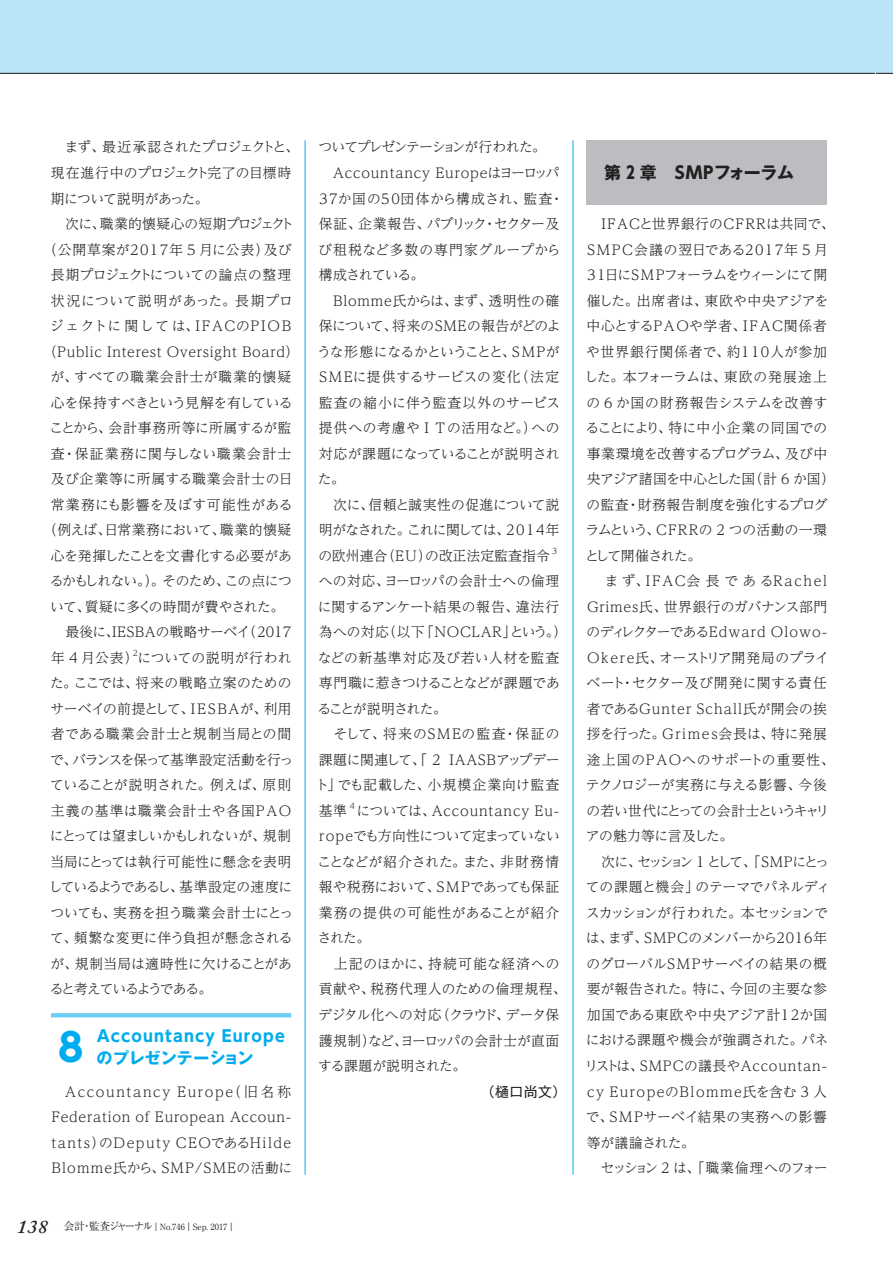
<style>
.page{position:relative;width:893px;height:1263px;background:#fff}
.page>*{position:absolute;margin:0;border:0;box-sizing:border-box;transform-origin:0 0}
.t1{font:700 38.25px "UD Shin Go Pr 6 N";color:#00aced}
.t2{font:700 16.95px "Gothic MB101 Pro";letter-spacing:-.065em;color:#231f20}
.t3{font:700 15.9px "UD Shin Go Pr 6 N";letter-spacing:.075em;color:#00aced}
.t4{font:700 15.9px "Gothic MB101 Pro";letter-spacing:.005em;color:#00aced}
.t5{font:300 13.8px/25.5px "UD Reimin Pr 6 N";letter-spacing:.015em;color:#231f20}
.t6{font:300 13.8px/25.5px "UD Reimin Pr 6 N";letter-spacing:-.01em;color:#231f20}
.t7{font:300 13.8px "UD Reimin Pr 6 N";letter-spacing:.045em;color:#231f20}
.t8{font:300 13.8px "UD Reimin Pr 6 N";letter-spacing:-.03em;color:#231f20}
.t9{font:300 13.8px "UD Reimin Pr 6 N";letter-spacing:-.055em;color:#231f20}
.t10{font:300 13.8px "UD Reimin Pr 6 N";letter-spacing:-.045em;color:#231f20}
.t11{font:300 13.8px "UD Reimin Pr 6 N";letter-spacing:.06em;color:#231f20}
.t12{font:300 13.8px "UD Reimin Pr 6 N";letter-spacing:.115em;color:#231f20}
.t13{font:300 13.8px "UD Reimin Pr 6 N";letter-spacing:-.005em;color:#231f20}
.t14{font:300 13.8px "UD Reimin Pr 6 N";letter-spacing:-.015em;color:#231f20}
.t15{font:300 13.8px "UD Reimin Pr 6 N";letter-spacing:-.025em;color:#231f20}
.t16{font:300 13.8px "UD Reimin Pr 6 N";letter-spacing:-.02em;color:#231f20}
.t17{font:300 13.8px "UD Reimin Pr 6 N";letter-spacing:.07em;color:#231f20}
.t18{font:300 13.8px "UD Reimin Pr 6 N";letter-spacing:.09em;color:#231f20}
.t19{font:300 13.8px "UD Reimin Pr 6 N";letter-spacing:.04em;color:#231f20}
.t20{font:300 13.8px "UD Reimin Pr 6 N";letter-spacing:-.04em;color:#231f20}
.t21{font:13.8px "Gothic MB101 Pro";color:#231f20}
.t22{font:8.55px "Ryumin Pr 6 N";color:#231f20}
.t23{font:300 8.1px "UD Reimin Pr 6 N";color:#231f20}
.s1{font-family:"Adobe Caslon Pro";font-weight:600;font-style:italic;font-size:19.2px}
.s2{font-size:10.65px}
.s3{font-family:"UD Shin Go Pr 6 N"}
</style>
<div class="page">
<div style="left:0;top:0;width:893px;height:73px;background:#b9e4f9"></div>
<hr style="left:0;top:73px;width:893px;height:1px;background:#231f20">
<svg style="left:51px;top:1013px;width:240px;height:4px"></svg>
<div style="left:587px;top:140px;width:240px;height:65px;background:#bcbdc0"></div>
<hr style="left:305px;top:140px;width:1px;height:1035px;background:#00aced">
<hr style="left:573px;top:140px;width:1px;height:1035px;background:#00aced">
<svg style="left:876px;top:73px;width:17px;height:1px"></svg>
<p class="t10" style="left:51px;top:136px;width:249px">　まず、最近承認されたプロジェクトと、</p>
<p class="t13" style="left:51px;top:162px;width:242px">現在進行中のプロジェクト完了の目標時</p>
<p class="t20" style="left:51px;top:187px;width:159px">期について説明があった。</p>
<p class="t5" style="left:51px;top:211px;width:244px">　次に、職業的懐疑心の短期プロジェクト</p>
<p class="t11" style="left:43px;top:238px;width:250px">（公開草案が2017年 5 月に公表）及び</p>
<p class="t14" style="left:51px;top:264px;width:242px">長期プロジェクトについての論点の整理</p>
<p class="t7" style="left:51px;top:289px;width:243px">状況について説明があった。長期プロ</p>
<p class="t12" style="left:50px;top:315px;width:243px">ジェクトに関しては、IFACのPIOB</p>
<p class="t7" style="left:43px;top:340px;width:257px">（Public Interest Oversight Board）</p>
<p class="t17" style="left:50px;top:366px;width:242px">が、すべての職業会計士が職業的懐疑</p>
<p class="t15" style="left:51px;top:391px;width:243px">心を保持すべきという見解を有している</p>
<p class="t5" style="left:50px;top:415px;width:243px">ことから、会計事務所等に所属するが監</p>
<p class="t18" style="left:51px;top:442px;width:242px">査・保証業務に関与しない職業会計士</p>
<p class="t7" style="left:51px;top:468px;width:243px">及び企業等に所属する職業会計士の日</p>
<p class="t19" style="left:51px;top:493px;width:243px">常業務にも影響を及ぼす可能性がある</p>
<p class="t8" style="left:43px;top:519px;width:250px">（例えば、日常業務において、職業的懐疑</p>
<p class="t16" style="left:51px;top:544px;width:242px">心を発揮したことを文書化する必要があ</p>
<p class="t9" style="left:50px;top:570px;width:244px">るかもしれない。）。そのため、この点につ</p>
<p class="t8" style="left:50px;top:595px;width:235px">いて、質疑に多くの時間が費やされた。</p>
<p class="t5" style="left:51px;top:619px;width:242px">　最後に、IESBAの戦略サーベイ（2017</p>
<p class="t5" style="left:51px;top:644px;width:242px">年 4 月公表）についての説明が行われ</p>
<p class="t23" style="left:133px;top:646px;width:6px">2</p>
<p class="t6" style="left:48px;top:670px;width:246px">た。ここでは、将来の戦略立案のためのサーベイの前提として、IESBAが、利用者である職業会計士と規制当局との間で、バランスを保って基準設定活動を行っていることが説明された。例えば、原則主義の基準は職業会計士や各国PAOにとっては望ましいかもしれないが、規制当局にとっては執行可能性に懸念を表明しているようであるし、基準設定の速度についても、実務を担う職業会計士にとって、頻繁な変更に伴う負担が懸念されるが、規制当局は適時性に欠けることがあると考えているようである。</p>
<p class="t3" style="left:97px;top:1023px;width:190px">Accountancy Europe</p>
<h1 class="t1" style="left:58px;top:1016px;width:27px">8</h1>
<p class="t4" style="left:97px;top:1045px;width:158px">のプレゼンテーション</p>
<p class="t5" style="left:51px;top:1078px;width:243px;text-align:justify">　Accountancy Europe（旧名称Federation of European Accoun&shy;tants）のDeputy CEOであるHilde Blomme氏から、SMP/SMEの活動に</p>
<p class="t22" style="left:17px;top:1220px;width:220px"><span class="s1">138</span> <span class="s2">会計・監査ジャーナル</span>｜No.746｜Sep. 2017｜</p>
<p class="t5" style="left:317px;top:134px;width:248px">ついてプレゼンテーションが行われた。　Accountancy Europeはヨーロッパ<br>37か国の50団体から構成され、監査・保証、企業報告、パブリック・セクター及び租税など多数の専門家グループから構成されている。<br>　Blomme氏からは、まず、透明性の確保について、将来のSMEの報告がどのような形態になるかということと、SMPが<br>SMEに提供するサービスの変化（法定監査の縮小に伴う監査以外のサービス提供への考慮やITの活用など。）への対応が課題になっていることが説明された。<br>　次に、信頼と誠実性の促進について説明がなされた。これに関しては、2 0 1 4年の欧州連合（EU）の改正法定監査指令</p>
<p class="t23" style="left:552px;top:544px;width:6px">3</p>
<p class="t5" style="left:315px;top:568px;width:253px">への対応、ヨーロッパの会計士への倫理に関するアンケート結果の報告、違法行為への対応（以下「NOCLAR」という。）などの新基準対応及び若い人材を監査専門職に惹きつけることなどが課題であることが説明された。<br>　そして、将来のSMEの監査・保証の課題に関連して、「 2 IAASBアップデート」でも記載した、小規模企業向け監査基準</p>
<p class="t23" style="left:350px;top:799px;width:6px">4</p>
<p class="t5" style="left:317px;top:797px;width:251px;text-indent:39px">については、Accountancy Eu&shy;ropeでも方向性について定まっていないことなどが紹介された。また、非財務情報や税務において、S M Pであっても保証業務の提供の可能性があることが紹介された。<br>　上記のほかに、持続可能な経済への貢献や、税務代理人のための倫理規程、デジタル化への対応（クラウド、データ保護規制）など、ヨーロッパの会計士が直面する課題が説明された。</p>
<p class="t21" style="left:481px;top:1080px;width:87px">（樋口尚文）</p>
<p class="t2" style="left:587px;top:159px;width:209px">　第 <span class="s3">2</span> 章　<span class="s3">SMP</span>フォーラム</p>
<p class="t5" style="left:584px;top:211px;width:252px">　IFACと世界銀行のCFRRは共同で、<br>SMPC会議の翌日である2017年 5 月<br>3 1日にSMPフォーラムをウィーンにて開催した。出席者は、東欧や中央アジアを中心とするPAOや学者、IFAC関係者や世界銀行関係者で、約110人が参加した。本フォーラムは、東欧の発展途上の 6 か国の財務報告システムを改善することにより、特に中小企業の同国での事業環境を改善するプログラム、及び中央アジア諸国を中心とした国（計 6 か国）の監査・財務報告制度を強化するプログラムという、CFRRの 2 つの活動の一環として開催された。<br>　まず、IFAC会長であるRachel<br>Grimes氏、世界銀行のガバナンス部門のディレクターであるEdward Olowo-<br>Okere氏、オーストリア開発局のプライベート・セクター及び開発に関する責任者であるGunter Schall氏が開会の挨拶を行った。Grimes会長は、特に発展途上国のPAOへのサポートの重要性、テクノロジーが実務に与える影響、今後の若い世代にとっての会計士というキャリアの魅力等に言及した。<br>　次に、セッション 1 として、「SMPにとっての課題と機会」のテーマでパネルディスカッションが行われた。本セッションでは、まず、SMPCのメンバーから2016年のグローバルSMPサーベイの結果の概要が報告された。特に、今回の主要な参加国である東欧や中央アジア計12か国における課題や機会が強調された。パネリストは、SMPCの議長やAccountan&shy;cy EuropeのBlomme氏を含む 3 人で、SMPサーベイ結果の実務への影響等が議論された。<br>　セッション 2 は、「職業倫理へのフォー</p>
</div>
